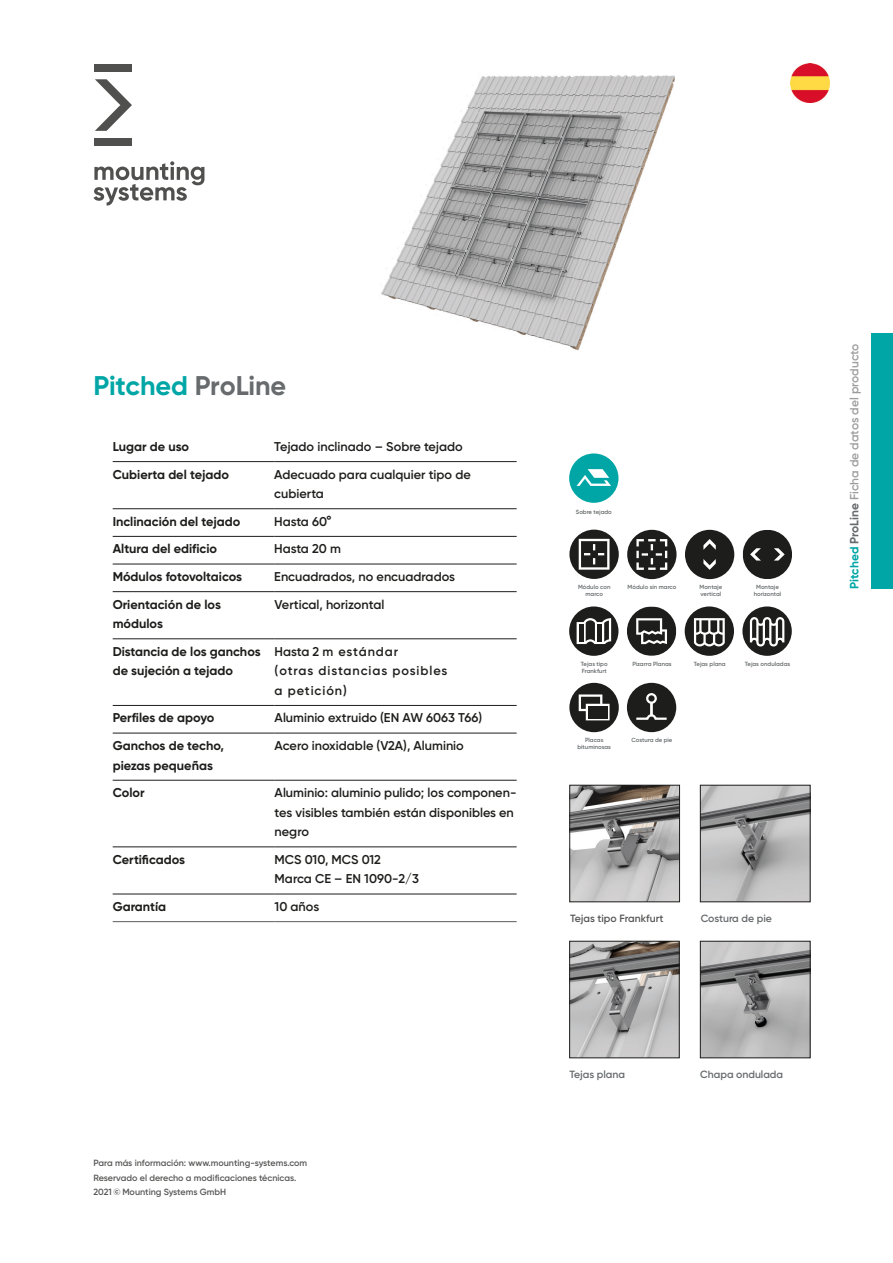
<style>
.page{position:relative;width:893px;height:1263px;background:#fff}
.page>*{position:absolute;margin:0;border:0;box-sizing:border-box;transform-origin:0 0}
.t1{font:700 27px "Gilroy";letter-spacing:-.005em;color:#00a6a6}
.t2{font:600 12.75px/19.5px "Gilroy";color:#1d1d1b}
.t3{font:700 12.75px/19.5px "Gilroy";color:#1d1d1b}
.t4{font:600 12.75px/19.5px "Gilroy";letter-spacing:.07em;color:#1d1d1b}
.t5{font:600 12px "Gilroy";color:#9d9d9d}
.t6{font:600 10.5px "Gilroy";letter-spacing:-.005em;color:#676b6d}
.t7{font:600 10.5px "Gilroy";color:#575756}
.t8{font:600 9px/14.2px "Gilroy";color:#575756}
.t9{font:600 6px/7.2px "Gilroy";color:#676b6d;text-align:center}
.s1{color:#676b6d}
.s2{font-weight:700;color:#00a6a6}
.s3{font-weight:700;color:#676b6d}
</style>
<div class="page">
<div style="left:872px;top:334px;width:21px;height:255px;background:#00a6a6"></div>
<img style="left:380px;top:75px;width:295px;height:276px">
<svg style="left:569px;top:453px;width:49px;height:50px"></svg>
<svg style="left:569px;top:530px;width:50px;height:49px"></svg>
<svg style="left:685px;top:530px;width:49px;height:49px"></svg>
<svg style="left:743px;top:530px;width:49px;height:49px"></svg>
<svg style="left:569px;top:606px;width:49px;height:50px"></svg>
<div style="left:597px;top:624px;width:5px;height:18px;background:#1d1d1b"></div>
<svg style="left:627px;top:606px;width:49px;height:50px"></svg>
<svg style="left:685px;top:606px;width:49px;height:50px"></svg>
<svg style="left:627px;top:530px;width:49px;height:49px"></svg>
<svg style="left:742px;top:606px;width:50px;height:50px"></svg>
<svg style="left:569px;top:683px;width:50px;height:49px"></svg>
<div style="left:588px;top:706px;width:19px;height:12px;background:#1d1d1b"></div>
<div style="left:627px;top:683px;width:49px;height:49px;background:#1d1d1b;border-radius:50%"></div>
<div style="left:646px;top:693px;width:11px;height:11px;border:2px solid #fff;border-radius:50%"></div>
<svg style="left:636px;top:700px;width:31px;height:20px"></svg>
<hr style="left:113px;top:461px;width:161px;height:1px;background:#1d1d1b">
<hr style="left:274px;top:461px;width:243px;height:1px;background:#1d1d1b">
<hr style="left:113px;top:508px;width:161px;height:1px;background:#1d1d1b">
<hr style="left:274px;top:508px;width:243px;height:1px;background:#1d1d1b">
<hr style="left:113px;top:536px;width:161px;height:1px;background:#1d1d1b">
<hr style="left:274px;top:536px;width:243px;height:1px;background:#1d1d1b">
<hr style="left:113px;top:564px;width:161px;height:1px;background:#1d1d1b">
<hr style="left:274px;top:564px;width:243px;height:1px;background:#1d1d1b">
<hr style="left:113px;top:591px;width:161px;height:1px;background:#1d1d1b">
<hr style="left:274px;top:591px;width:243px;height:1px;background:#1d1d1b">
<hr style="left:113px;top:638px;width:161px;height:1px;background:#1d1d1b">
<hr style="left:274px;top:638px;width:243px;height:1px;background:#1d1d1b">
<hr style="left:113px;top:705px;width:161px;height:1px;background:#1d1d1b">
<hr style="left:274px;top:705px;width:243px;height:1px;background:#1d1d1b">
<hr style="left:113px;top:733px;width:161px;height:1px;background:#1d1d1b">
<hr style="left:274px;top:733px;width:243px;height:1px;background:#1d1d1b">
<hr style="left:113px;top:780px;width:161px;height:1px;background:#1d1d1b">
<hr style="left:274px;top:780px;width:243px;height:1px;background:#1d1d1b">
<hr style="left:113px;top:846px;width:161px;height:1px;background:#1d1d1b">
<hr style="left:274px;top:846px;width:243px;height:1px;background:#1d1d1b">
<hr style="left:113px;top:894px;width:161px;height:1px;background:#1d1d1b">
<hr style="left:274px;top:894px;width:243px;height:1px;background:#1d1d1b">
<hr style="left:113px;top:921px;width:161px;height:1px;background:#5b5b61">
<hr style="left:274px;top:921px;width:243px;height:1px;background:#5b5b61">
<img style="left:791px;top:64px;width:38px;height:38px">
<img style="left:702px;top:787px;width:106px;height:113px">
<div style="left:700px;top:785px;width:110px;height:117px;border:1px solid #1d1d1b"></div>
<img style="left:702px;top:943px;width:106px;height:113px">
<div style="left:700px;top:941px;width:110px;height:117px;border:1px solid #1d1d1b"></div>
<img style="left:571px;top:787px;width:107px;height:113px">
<div style="left:569px;top:785px;width:111px;height:117px;border:1px solid #1d1d1b"></div>
<img style="left:571px;top:943px;width:106px;height:113px">
<div style="left:569px;top:941px;width:110px;height:117px;border:1px solid #1d1d1b"></div>
<svg style="left:94px;top:161px;width:110px;height:45px"></svg>
<svg style="left:95px;top:79px;width:37px;height:52px"></svg>
<div style="left:94px;top:139px;width:38px;height:7px;background:#50514f"></div>
<div style="left:94px;top:64px;width:38px;height:8px;background:#50514f"></div>
<h1 class="t1" style="left:94px;top:369px;width:194px">Pitched <span class="s1">ProLine</span></h1>
<p class="t3" style="left:113px;top:437px;width:78px">Lugar de uso</p>
<p class="t2" style="left:274px;top:437px;width:190px">Tejado inclinado – Sobre tejado</p>
<p class="t3" style="left:113px;top:464px;width:118px">Cubierta del tejado</p>
<p class="t2" style="left:274px;top:464px;width:198px">Adecuado para cualquier tipo de cubierta</p>
<p class="t3" style="left:113px;top:511px;width:129px">Inclinación del tejado</p>
<p class="t2" style="left:274px;top:511px;width:59px">Hasta 60°</p>
<p class="t3" style="left:113px;top:539px;width:106px">Altura del edificio</p>
<p class="t2" style="left:274px;top:539px;width:68px">Hasta 20 m</p>
<p class="t3" style="left:113px;top:567px;width:131px">Módulos fotovoltaicos</p>
<p class="t2" style="left:274px;top:567px;width:182px">Encuadrados, no encuadrados</p>
<p class="t3" style="left:113px;top:594px;width:110px">Orientación de los módulos</p>
<p class="t2" style="left:275px;top:594px;width:111px">Vertical, horizontal</p>
<p class="t3" style="left:113px;top:641px;width:150px">Distancia de los ganchos de sujeción a tejado</p>
<p class="t4" style="left:275px;top:641px;width:174px">Hasta 2 m estándar<br>(otras distancias posibles a petición)</p>
<p class="t3" style="left:113px;top:708px;width:103px">Perfiles de apoyo</p>
<p class="t2" style="left:275px;top:708px;width:209px">Aluminio extruido (EN AW 6063 T66)</p>
<p class="t3" style="left:113px;top:736px;width:113px">Ganchos de techo, piezas pequeñas</p>
<p class="t2" style="left:275px;top:736px;width:191px">Acero inoxidable (V2A), Aluminio</p>
<p class="t3" style="left:113px;top:783px;width:34px">Color</p>
<p class="t2" style="left:275px;top:783px;width:243px">Aluminio: aluminio pulido; los componen&shy;tes visibles también están disponibles en negro</p>
<p class="t3" style="left:113px;top:849px;width:74px">Certificados</p>
<p class="t2" style="left:275px;top:849px;width:146px">MCS 010, MCS 012<br>Marca CE – EN 1090-2/3</p>
<p class="t3" style="left:113px;top:897px;width:55px">Garantía</p>
<p class="t2" style="left:275px;top:897px;width:46px">10 años</p>
<p class="t9" style="left:576px;top:508px;width:38px">Sobre tejado</p>
<p class="t9" style="left:578px;top:583px;width:34px">Módulo con marco</p>
<p class="t9" style="left:628px;top:583px;width:50px">Módulo sin marco</p>
<p class="t9" style="left:699px;top:583px;width:24px;text-align:left">Montaje vertical</p>
<p class="t9" style="left:754px;top:583px;width:29px">Montaje horizontal</p>
<p class="t9" style="left:581px;top:660px;width:28px">Tejas tipo</p>
<p class="t9" style="left:632px;top:660px;width:41px">Pizarra Planas</p>
<p class="t9" style="left:582px;top:667px;width:27px">Frankfurt</p>
<p class="t9" style="left:694px;top:660px;width:33px">Tejas plana</p>
<p class="t9" style="left:745px;top:660px;width:47px">Tejas onduladas</p>
<p class="t9" style="left:577px;top:736px;width:35px">Placas bituminosas</p>
<p class="t9" style="left:632px;top:736px;width:42px">Costura de pie</p>
<p class="t7" style="left:570px;top:911px;width:95px">Tejas tipo Frankfurt</p>
<p class="t6" style="left:701px;top:911px;width:73px">Costura de pie</p>
<p class="t8" style="left:94px;top:1156px;width:215px">Para más información: www.mounting-systems.com<br>Reservado el derecho a modificaciones técnicas.<br>2021 © Mounting Systems GmbH</p>
<p class="t6" style="left:569px;top:1067px;width:57px">Tejas plana</p>
<p class="t6" style="left:700px;top:1067px;width:84px">Chapa ondulada</p>
<p class="t5" style="left:847px;top:589px;width:247px;rotate:-90deg"><span class="s2">Pitched</span> <span class="s3">ProLine</span> Ficha de datos del producto</p>
</div>
